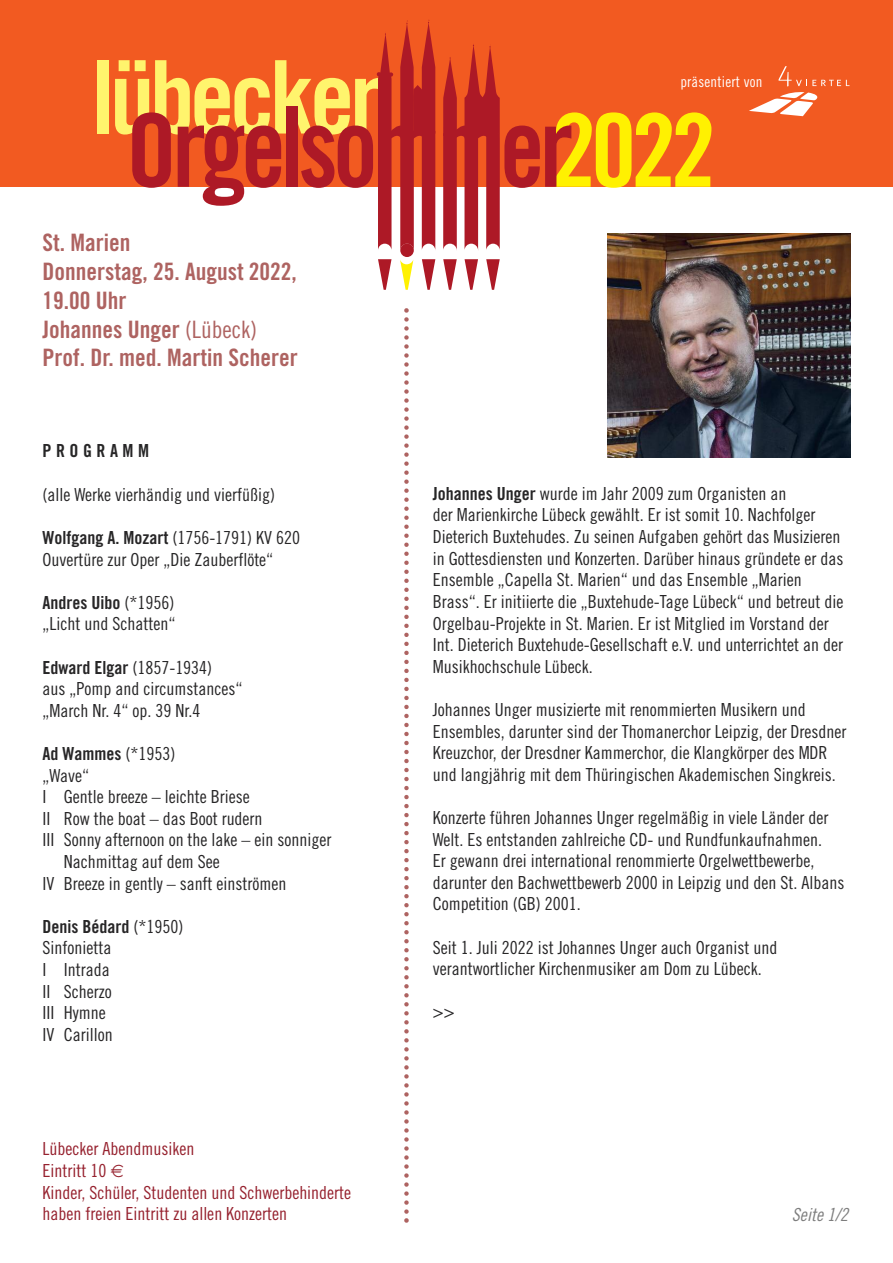
<style>
.page{position:relative;width:893px;height:1263px;background:#fff}
.page>*{position:absolute;margin:0;border:0;box-sizing:border-box;transform-origin:0 0}
.t1{font:24px/28.8px "Trade Gothic Bold Cond Twenty";color:#ae6361}
.t2{font:18px/21.6px "Trade Gothic Cond Eighteen";color:#272627}
.t3{font:18px/21.6px "Trade Gothic Cond Eighteen";color:#96212e}
.t4{font:18px "Trade Gothic Bold Cond Twenty";color:#272627}
.t5{font:18px "Trade Gothic Bold Cond Twenty";letter-spacing:.25em;color:#272627}
.t6{font:18px "Trade Gothic Cond Eighteen Obl";color:#7d7d7d}
.t7{font:15px "Trade Gothic Cond Eighteen";letter-spacing:.015em;color:#fff}
.s1{font-family:"Trade Gothic Cond Eighteen"}
.s2{font-family:"Trade Gothic Bold Cond Twenty"}
</style>
<div class="page">
<div style="left:0;top:0;width:893px;height:187px;background:#f25a21"></div>
<div style="left:98px;top:60px;width:11px;height:74px;background:#fff46d"></div>
<svg style="left:422px;top:259px;width:13px;height:31px"></svg>
<svg style="left:465px;top:259px;width:13px;height:31px"></svg>
<svg style="left:486px;top:259px;width:14px;height:31px"></svg>
<svg style="left:378px;top:259px;width:13px;height:31px"></svg>
<div style="left:400px;top:243px;width:14px;height:14px;background:#ad1926;border-radius:50%"></div>
<svg style="left:115px;top:20px;width:320px;height:230px"></svg>
<svg style="left:443px;top:259px;width:14px;height:31px"></svg>
<svg style="left:400px;top:260px;width:13px;height:30px"></svg>
<svg style="left:443px;top:44px;width:268px;height:206px"></svg>
<svg style="left:404px;top:308px;width:5px;height:915px"></svg>
<svg style="left:749px;top:66px;width:101px;height:50px"></svg>
<img style="left:607px;top:234px;width:243px;height:224px">
<h1 class="t1" style="left:43px;top:230px;width:257px">St. Marien<br>Donnerstag, 25. August 2022,<br>19.00 Uhr<br>Johannes Unger <span class="s1">(Lübeck)<br></span>Prof. Dr. med. Martin Scherer</h1>
<p class="t5" style="left:43px;top:444px;width:108px">PROGRAMM</p>
<p class="t2" style="left:43px;top:485px;width:234px">(alle Werke vierhändig und vierfüßig)</p>
<p class="t4" style="left:43px;top:531px;width:259px">Wolfgang A. Mozart <span class="s1">(1756-1791) KV 620</span></p>
<p class="t2" style="left:43px;top:550px;width:232px">Ouvertüre zur Oper „Die Zauberflöte“</p>
<p class="t4" style="left:43px;top:596px;width:133px">Andres Uibo <span class="s1">(*1956)</span></p>
<p class="t2" style="left:43px;top:614px;width:134px">„Licht und Schatten“</p>
<p class="t4" style="left:43px;top:660px;width:171px">Edward Elgar <span class="s1">(1857-1934)</span></p>
<p class="t2" style="left:43px;top:679px;width:201px">aus „Pomp and circumstances“ „March Nr. 4“ op. 39 Nr.4</p>
<p class="t4" style="left:43px;top:747px;width:134px">Ad Wammes <span class="s1">(*1953)</span></p>
<p class="t2" style="left:43px;top:766px;width:48px">„Wave“</p>
<p class="t2" style="left:43px;top:787px;width:209px">I Gentle breeze – leichte Briese</p>
<p class="t2" style="left:43px;top:809px;width:222px">II Row the boat – das Boot rudern</p>
<p class="t2" style="left:43px;top:830px;width:291px">III Sonny afternoon on the lake – ein sonniger</p>
<p class="t2" style="left:64px;top:852px;width:157px">Nachmittag auf dem See</p>
<p class="t2" style="left:43px;top:874px;width:246px">IV Breeze in gently – sanft einströmen</p>
<p class="t4" style="left:43px;top:920px;width:142px">Denis Bédard <span class="s1">(*1950)</span></p>
<p class="t2" style="left:43px;top:938px;width:72px">Sinfonietta<br>I Intrada<br>II Scherzo<br>III Hymne<br>IV Carillon</p>
<p class="t3" style="left:43px;top:1140px;width:310px">Lübecker Abendmusiken<br>Eintritt 10<br>Kinder, Schüler, Studenten und Schwerbehinderte haben freien Eintritt zu allen Konzerten</p>
<p class="t7" style="left:680px;top:77px;width:84px">präsentiert von</p>
<p class="t2" style="left:433px;top:484px;width:412px"><span class="s2">Johannes Unger</span> wurde im Jahr 2009 zum Organisten an<br>der Marienkirche Lübeck gewählt. Er ist somit 10. Nachfolger Dieterich Buxtehudes. Zu seinen Aufgaben gehört das Musizieren in Gottesdiensten und Konzerten. Darüber hinaus gründete er das Ensemble „Capella St. Marien“ und das Ensemble „Marien Brass“. Er initiierte die „Buxtehude-Tage Lübeck“ und betreut die Orgelbau-Projekte in St. Marien. Er ist Mitglied im Vorstand der Int. Dieterich Buxtehude-Gesellschaft e.V. und unterrichtet an der Musikhochschule Lübeck.</p>
<p class="t2" style="left:433px;top:700px;width:415px">Johannes Unger musizierte mit renommierten Musikern und Ensembles, darunter sind der Thomanerchor Leipzig, der Dresdner Kreuzchor, der Dresdner Kammerchor, die Klangkörper des MDR und langjährig mit dem Thüringischen Akademischen Singkreis.</p>
<p class="t2" style="left:433px;top:808px;width:413px">Konzerte führen Johannes Unger regelmäßig in viele Länder der Welt. Es entstanden zahlreiche CD- und Rundfunkaufnahmen.<br>Er gewann drei international renommierte Orgelwettbewerbe, darunter den Bachwettbewerb 2000 in Leipzig und den St. Albans Competition (GB) 2001.</p>
<p class="t2" style="left:433px;top:938px;width:346px">Seit 1. Juli 2022 ist Johannes Unger auch Organist und verantwortlicher Kirchenmusiker am Dom zu Lübeck.</p>
<p class="t2" style="left:433px;top:1002px;width:23px">&gt;&gt;</p>
<p class="t6" style="left:792px;top:1208px;width:58px">Seite 1/2</p>
</div>
